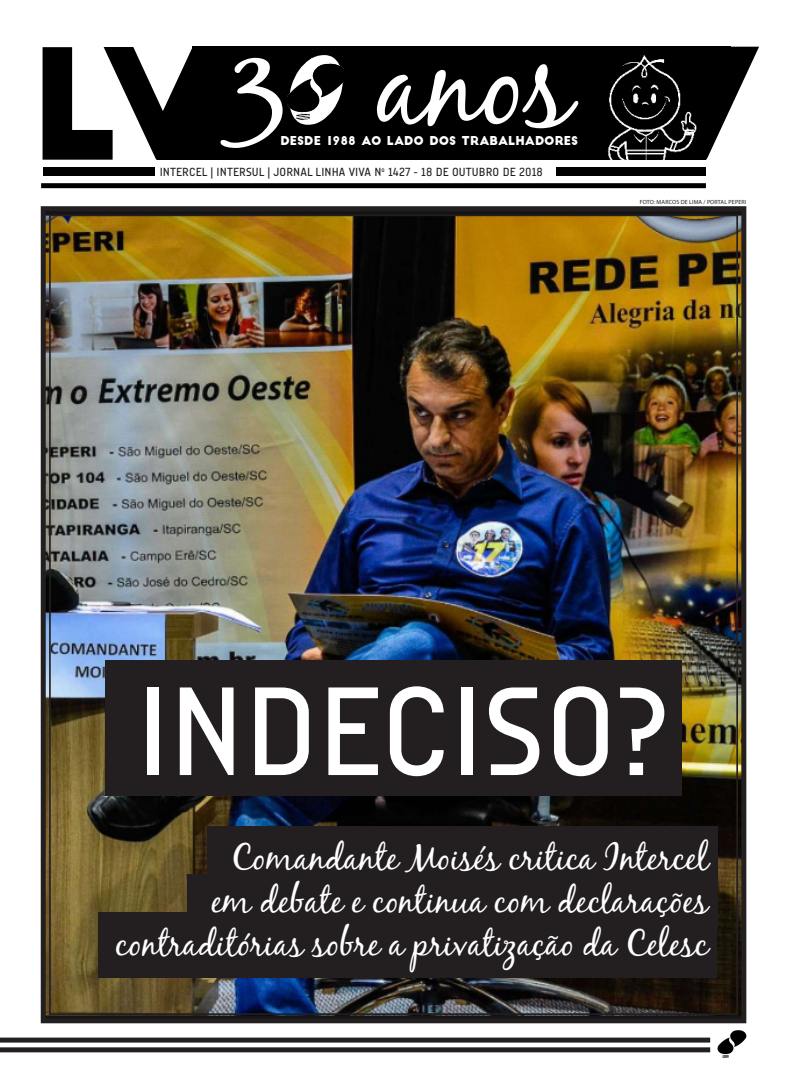
<style>
.page{position:relative;width:791px;height:1080px;background:#fff}
.page>*{position:absolute;margin:0;border:0;box-sizing:border-box;transform-origin:0 0}
.Texto10{font:150px "Big John";color:#000}
.Texto10-2{font:128px "Audimat 3000 Regulier";color:#fff}
.Texto10-3{font:120px "Black Jack";color:#fff}
.Texto10-4{font:36px/43.2px "Black Jack";color:#fff;text-align:right}
.Texto10-5{font:12px "Audimat 3000 Regulier";letter-spacing:.01em;color:#231f20}
.Texto10-6{font:12px "Big John";color:#fff}
.Subtitulo14{font:6px "Myriad Pro";letter-spacing:.02em;color:#231f20}
</style>
<div class="page">
<img style="left:717px;top:1030px;width:30px;height:28px">
<img style="left:40px;top:206px;width:707px;height:818px">
<div style="left:41px;top:183px;width:665px;height:5px;background:#000"></div>
<div style="left:192px;top:47px;width:514px;height:113px;background:#000"></div>
<div style="left:157px;top:116px;width:278px;height:44px;background:#000"></div>
<div style="left:490px;top:47px;width:240px;height:54px;background:#000"></div>
<img style="left:607px;top:55px;width:90px;height:105px">
<div style="left:187px;top:101px;width:15px;height:44px;background:#000"></div>
<div style="left:43px;top:167px;width:111px;height:9px;background:#000"></div>
<div style="left:556px;top:167px;width:150px;height:9px;background:#000"></div>
<svg style="left:308px;top:58px;width:18px;height:66px"></svg>
<img style="left:288px;top:62px;width:56px;height:60px">
<div style="left:207px;top:827px;width:510px;height:54px;background:#231f20"></div>
<div style="left:187px;top:874px;width:530px;height:54px;background:#231f20"></div>
<div style="left:99px;top:912px;width:618px;height:66px;background:#231f20"></div>
<div style="left:105px;top:661px;width:577px;height:135px;background:#231f20"></div>
<div style="left:0;top:1038px;width:710px;height:5px;background:#231f20"></div>
<div style="left:0;top:1047px;width:710px;height:5px;background:#231f20"></div>
<p class="Texto10" style="left:31px;top:37px;width:194px">LV</p>
<p class="Texto10-5" style="left:160px;top:165px;width:385px">INTERCEL | INTERSUL | JORNAL LINHA VIVA N<sup>o</sup> 1427 - 18 DE OUTUBRO DE 2018</p>
<p class="Texto10-3" style="left:229px;top:10px;width:345px">30 anos</p>
<p class="Texto10-6" style="left:280px;top:135px;width:299px">DESDE 1988 AO LADO DOS TRABALHADORES</p>
<p class="Texto10" style="left:639px;top:37px;width:123px">V</p>
<p class="Subtitulo14" style="left:640px;top:198px;width:108px">FOTO: MARCOS DE LIMA / PORTAL PEPERI</p>
<p class="Texto10-2" style="left:136px;top:655px;width:533px">INDECISO?</p>
<p class="Texto10-4" style="left:116px;top:835px;width:594px">Comandante Moisés critica Intercel<br>em debate e continua com declarações contraditórias sobre a privatização da Celesc</p>
</div>
